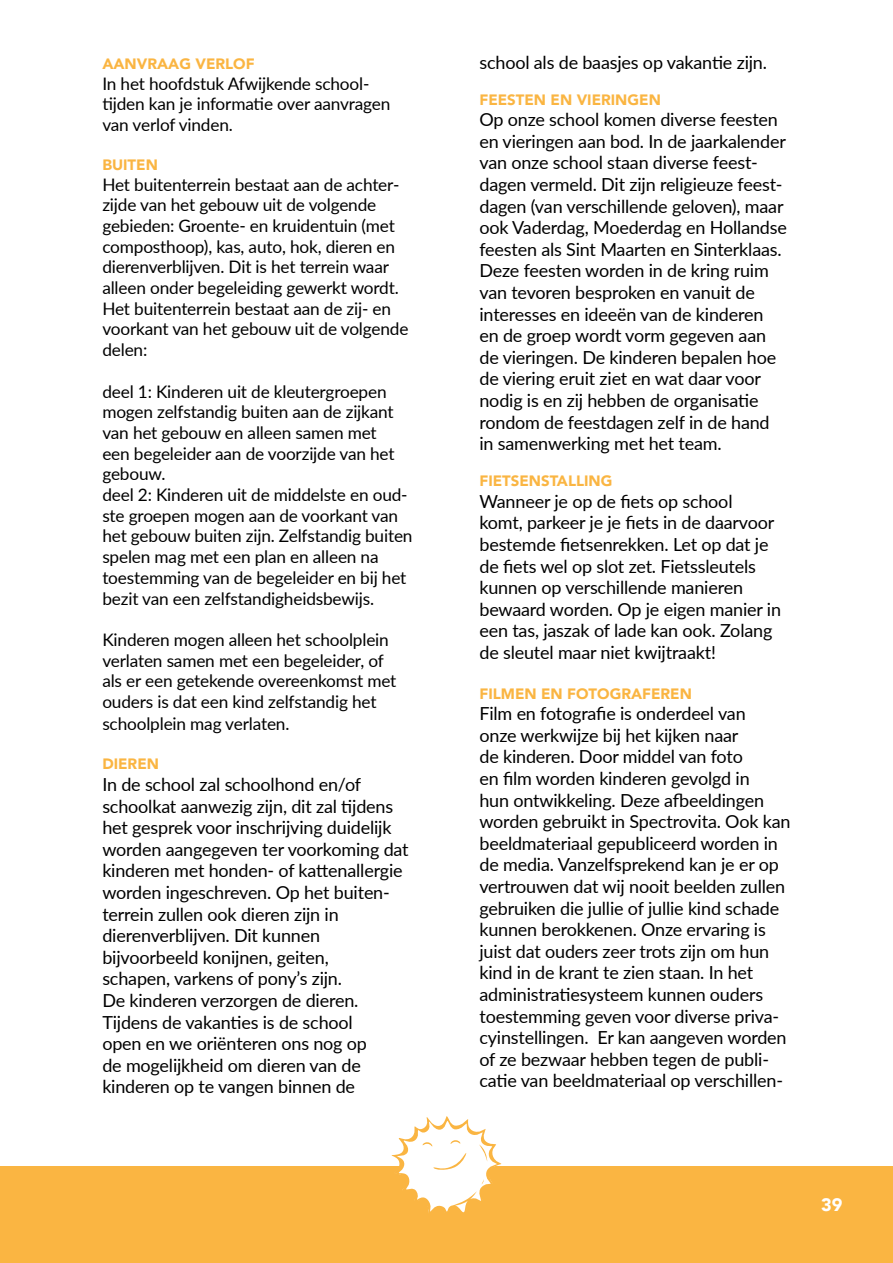
<style>
.page{position:relative;width:893px;height:1263px;background:#fff}
.page>*{position:absolute;margin:0;border:0;box-sizing:border-box;transform-origin:0 0}
.t1{font:18px/21.6px "Lato";letter-spacing:-.01em;color:#000}
.t2{font:900 18px "Avenir";color:#fff}
.t3{font:17.25px/20.7px "Lato";letter-spacing:-.01em;color:#000}
.t4{font:900 15px "Avenir";color:#fab542}
</style>
<div class="page">
<div style="left:0;top:1166px;width:893px;height:97px;background:#fab542"></div>
<svg style="left:391px;top:1116px;width:110px;height:97px"></svg>
<p class="t4" style="left:102px;top:51px;width:154px">AANVRAAG VERLOF</p>
<p class="t3" style="left:102px;top:72px;width:290px">In het hoofdstuk Afwijkende school&shy;tijden kan je informatie over aanvragen van verlof vinden.</p>
<p class="t4" style="left:102px;top:152px;width:57px">BUITEN</p>
<p class="t3" style="left:102px;top:173px;width:308px">Het buitenterrein bestaat aan de achter&shy;zijde van het gebouw uit de volgende gebieden: Groente- en kruidentuin (met composthoop), kas, auto, hok, dieren en dierenverblijven. Dit is het terrein waar alleen onder begeleiding gewerkt wordt.<br>Het buitenterrein bestaat aan de zij- en voorkant van het gebouw uit de volgende delen:</p>
<p class="t3" style="left:102px;top:380px;width:312px">deel 1: Kinderen uit de kleutergroepen mogen zelfstandig buiten aan de zijkant van het gebouw en alleen samen met<br>een begeleider aan de voorzijde van het gebouw.<br>deel 2: Kinderen uit de middelste en oud&shy;ste groepen mogen aan de voorkant van het gebouw buiten zijn. Zelfstandig buiten spelen mag met een plan en alleen na toestemming van de begeleider en bij het bezit van een zelfstandigheidsbewijs.</p>
<p class="t3" style="left:102px;top:628px;width:296px">Kinderen mogen alleen het schoolplein verlaten samen met een begeleider, of als er een getekende overeenkomst met ouders is dat een kind zelfstandig het schoolplein mag verlaten.</p>
<p class="t4" style="left:102px;top:751px;width:58px">DIEREN</p>
<p class="t1" style="left:102px;top:773px;width:308px">In de school zal schoolhond en/of schoolkat aanwezig zijn, dit zal tijdens het gesprek voor inschrijving duidelijk worden aangegeven ter voorkoming dat kinderen met honden- of kattenallergie worden ingeschreven. Op het buiten&shy;terrein zullen ook dieren zijn in dierenverblijven. Dit kunnen bijvoorbeeld konijnen, geiten,<br>schapen, varkens of pony’s zijn.<br>De kinderen verzorgen de dieren.<br>Tijdens de vakanties is de school<br>open en we oriënteren ons nog op<br>de mogelijkheid om dieren van de kinderen op te vangen binnen de</p>
<p class="t1" style="left:479px;top:50px;width:289px">school als de baasjes op vakantie zijn.</p>
<p class="t4" style="left:479px;top:86px;width:183px">FEESTEN EN VIERINGEN</p>
<p class="t1" style="left:479px;top:108px;width:309px">Op onze school komen diverse feesten en vieringen aan bod. In de jaarkalender van onze school staan diverse feest&shy;dagen vermeld. Dit zijn religieuze feest&shy;dagen (van verschillende geloven), maar ook Vaderdag, Moederdag en Hollandse feesten als Sint Maarten en Sinterklaas.<br>Deze feesten worden in de kring ruim van tevoren besproken en vanuit de interesses en ideeën van de kinderen en de groep wordt vorm gegeven aan de vieringen. De kinderen bepalen hoe de viering eruit ziet en wat daar voor nodig is en zij hebben de organisatie rondom de feestdagen zelf in de hand in samenwerking met het team.</p>
<p class="t4" style="left:479px;top:468px;width:135px">FIETSENSTALLING</p>
<p class="t1" style="left:479px;top:490px;width:303px">Wanneer je op de fiets op school<br>komt, parkeer je je fiets in de daarvoor bestemde fietsenrekken. Let op dat je de fiets wel op slot zet. Fietssleutels kunnen op verschillende manieren bewaard worden. Op je eigen manier in een tas, jaszak of lade kan ook. Zolang de sleutel maar niet kwijtraakt!</p>
<p class="t4" style="left:479px;top:680px;width:214px">FILMEN EN FOTOGRAFEREN</p>
<p class="t1" style="left:479px;top:702px;width:313px">Film en fotografie is onderdeel van<br>onze werkwijze bij het kijken naar<br>de kinderen. Door middel van foto<br>en film worden kinderen gevolgd in<br>hun ontwikkeling. Deze afbeeldingen worden gebruikt in Spectrovita. Ook kan beeldmateriaal gepubliceerd worden in de media. Vanzelfsprekend kan je er op vertrouwen dat wij nooit beelden zullen gebruiken die jullie of jullie kind schade kunnen berokkenen. Onze ervaring is juist dat ouders zeer trots zijn om hun kind in de krant te zien staan. In het administratiesysteem kunnen ouders toestemming geven voor diverse priva&shy;cyinstellingen. Er kan aangeven worden of ze bezwaar hebben tegen de publi&shy;catie van beeldmateriaal op verschillen-</p>
<p class="t2" style="left:821px;top:1189px;width:23px">39</p>
</div>
